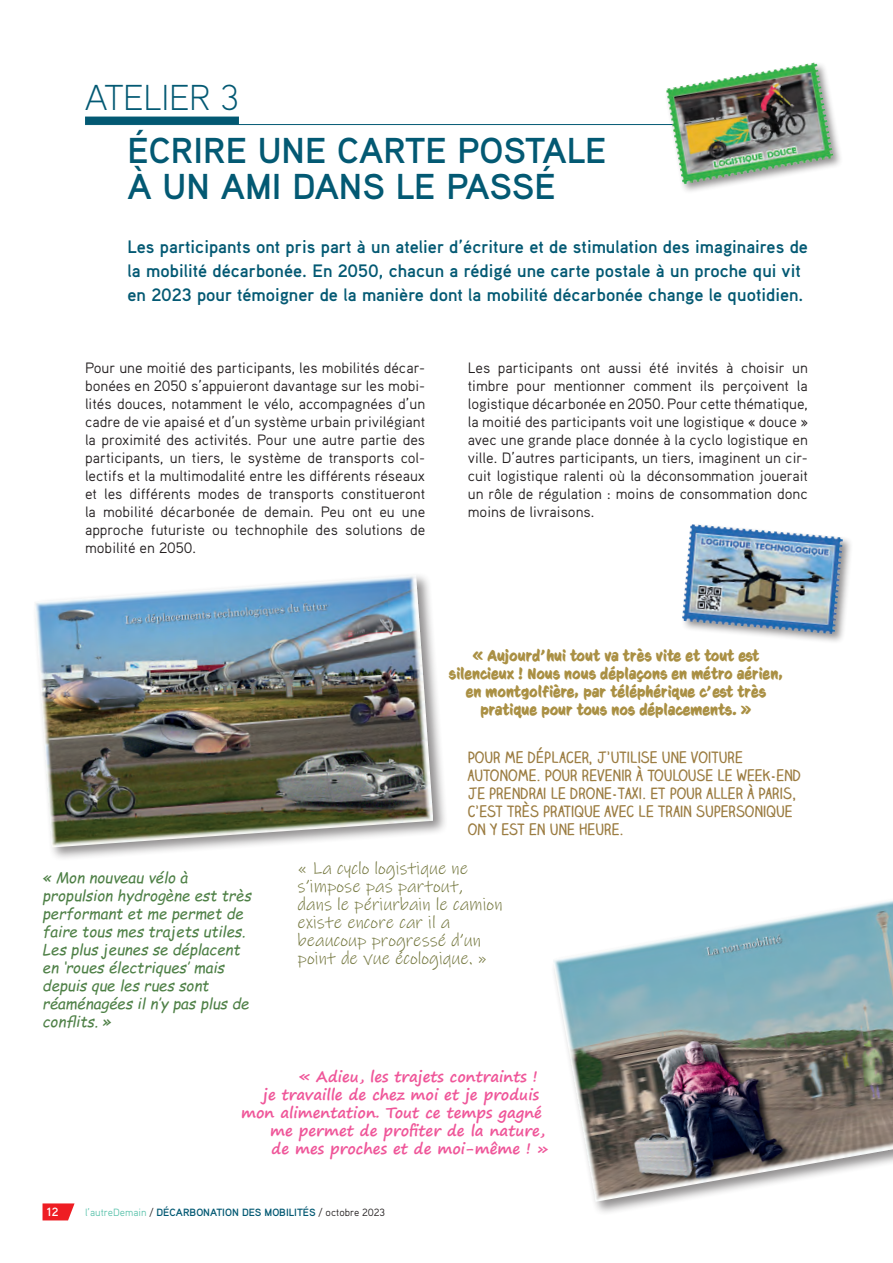
<style>
.page{position:relative;width:893px;height:1263px;background:#fff}
.page>*{position:absolute;margin:0;border:0;box-sizing:border-box;transform-origin:0 0}
.t1{font:700 36px/36px "Aaux Pro OT";color:#035973}
.t2{font:300 36px "Aaux Pro OT";color:#035973}
.t3{font:700 18px/24px "Aaux Pro OT";color:#035973}
.t4{font:18px/18px "Ink Free";color:#777a43}
.t5{font:15px/18px "Aaux Pro OT";color:#231f20;text-align:justify}
.t6{font:italic 15px/18px "Comic Sans MS";color:#4e8046}
.t7{font:700 15px/18px "Claire Hand";color:#9b7c41}
.t8{font:700 15px/18px "CC Sign Language";color:#aa9044;text-align:center}
.t9{font:700 15px "Segoe Print";color:#ef5699}
.t10{font:700 12px "Aaux Pro OT";color:#fff}
.t11{font:700 10.5px "Aaux Pro OT";color:#035973}
.s1{font-weight:400;color:#5dc3ad}
.s2{font-weight:400;color:#231f20}
</style>
<div class="page">
<svg style="left:43px;top:1203px;width:32px;height:17px"></svg>
<div style="left:85px;top:117px;width:154px;height:7px;background:#035973"></div>
<hr style="left:85px;top:124px;width:723px;height:1px;background:#035973">
<div style="left:31px;top:572px;width:417px;height:290px;background:#231f20;opacity:.5"></div>
<img style="left:34px;top:575px;width:399px;height:272px">
<img style="left:553px;top:900px;width:340px;height:302px">
<div style="left:680px;top:522px;width:174px;height:123px;background:#231f20;opacity:.5"></div>
<img style="left:682px;top:524px;width:161px;height:110px">
<div style="left:664px;top:60px;width:180px;height:135px;background:#231f20;opacity:.5"></div>
<img style="left:666px;top:62px;width:167px;height:122px">
<h1 class="t2" style="left:85px;top:75px;width:155px">ATELIER 3</h1>
<h1 class="t1" style="left:128px;top:132px;width:480px">ÉCRIRE UNE CARTE POSTALE<br>À UN AMI DANS LE PASSÉ</h1>
<p class="t3" style="left:128px;top:234px;width:682px">Les participants ont pris part à un atelier d’écriture et de stimulation des imaginaires de la mobilité décarbonée. En 2050, chacun a rédigé une carte postale à un proche qui vit en 2023 pour témoigner de la manière dont la mobilité décarbonée change le quotidien.</p>
<p class="t5" style="left:85px;top:358px;width:342px">Pour une moitié des participants, les mobilités décar&shy;bonées en 2050 s’appuieront davantage sur les mobi&shy;lités douces, notamment le vélo, accompagnées d’un cadre de vie apaisé et d’un système urbain privilégiant la proximité des activités. Pour une autre partie des participants, un tiers, le système de transports col&shy;lectifs et la multimodalité entre les différents réseaux et les différents modes de transports constitueront la mobilité décarbonée de demain. Peu ont eu une approche futuriste ou technophile des solutions de mobilité en 2050.</p>
<p class="t5" style="left:468px;top:358px;width:342px">Les participants ont aussi été invités à choisir un timbre pour mentionner comment ils perçoivent la logistique décarbonée en 2050. Pour cette thématique, la moitié des participants voit une logistique « douce » avec une grande place donnée à la cyclo logistique en ville. D’autres participants, un tiers, imaginent un cir&shy;cuit logistique ralenti où la déconsommation jouerait un rôle de régulation : moins de consommation donc moins de livraisons.</p>
<p class="t8" style="left:449px;top:646px;width:336px">« Aujourd’hui tout va très vite et tout est silencieux ! Nous nous déplaçons en métro aérien, en montgolfière, par téléphérique c’est très pratique pour tous nos déplacements. »</p>
<p class="t7" style="left:468px;top:748px;width:335px">POUR ME DÉPLACER, J’UTILISE UNE VOITURE AUTONOME. POUR REVENIR À TOULOUSE LE WEEK-END JE PRENDRAI LE DRONE-TAXI. ET POUR ALLER À PARIS, C’EST TRÈS PRATIQUE AVEC LE TRAIN SUPERSONIQUE ON Y EST EN UNE HEURE. »</p>
<p class="t6" style="left:43px;top:868px;width:210px">« Mon nouveau vélo à propulsion hydrogène est très performant et me permet de faire tous mes trajets utiles.<br>Les plus jeunes se déplacent en ‘roues électriques’ mais depuis que les rues sont réaménagées il n’y pas plus de conflits. »</p>
<p class="t4" style="left:298px;top:859px;width:206px">« La cyclo logistique ne s’impose pas partout,<br>dans le périurbain le camion existe encore car il a beaucoup progressé d’un point de vue écologique. »</p>
<p class="t9" style="left:299px;top:1063px;width:240px">« Adieu, les trajets contraints !</p>
<p class="t9" style="left:263px;top:1081px;width:277px">je travaille de chez moi et je produis</p>
<p class="t9" style="left:241px;top:1099px;width:302px">mon alimentation. Tout ce temps gagné</p>
<p class="t9" style="left:270px;top:1117px;width:277px">me permet de profiter de la nature,</p>
<p class="t9" style="left:271px;top:1135px;width:278px">de mes proches et de moi-même ! »</p>
<p class="t10" style="left:47px;top:1204px;width:13px">12</p>
<p class="t11" style="left:85px;top:1205px;width:301px"><span class="s1">l’autreDemain</span> <span class="s2">/</span> DÉCARBONATION DES MOBILITÉS <span class="s2">/ octobre 2023</span></p>
</div>
